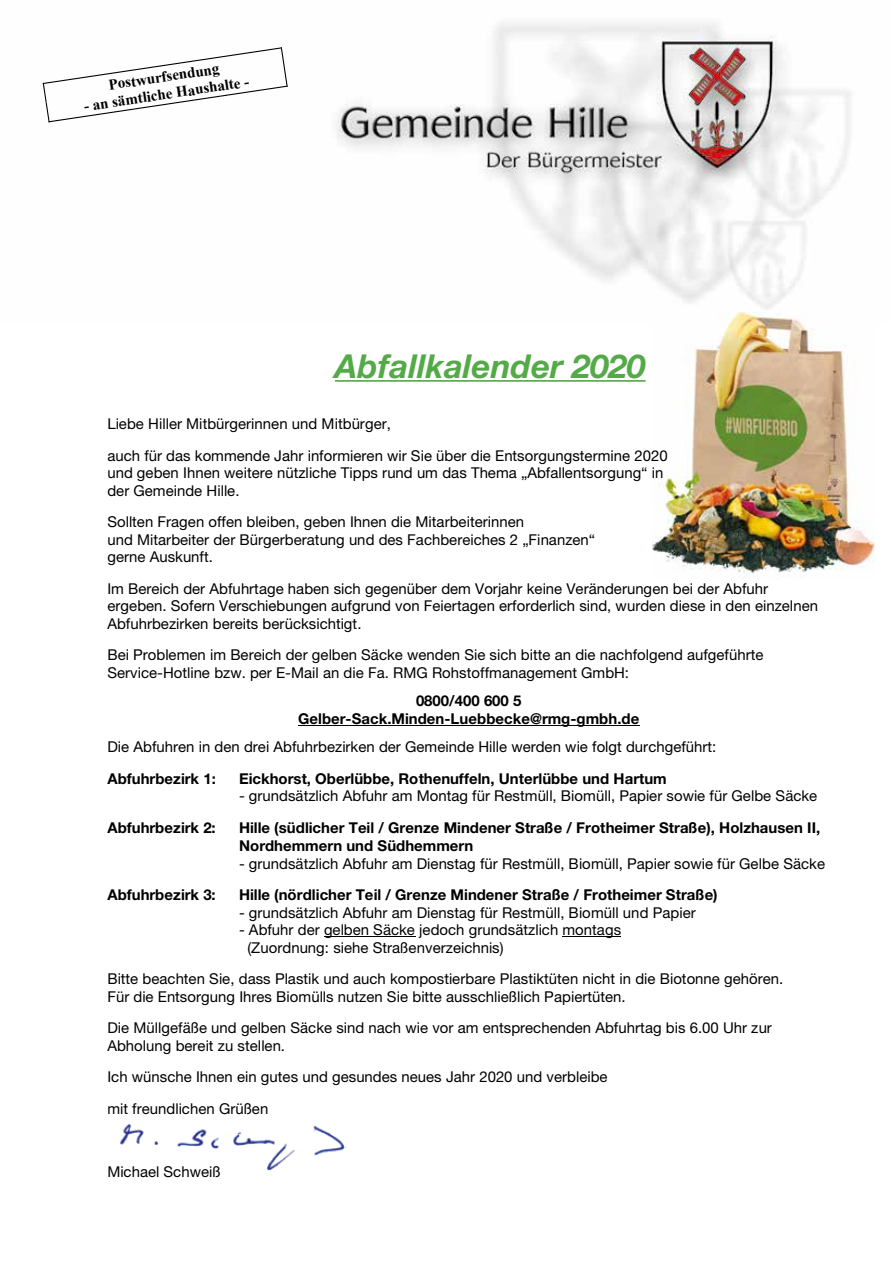
<style>
.page{position:relative;width:893px;height:1263px;background:#fff}
.page>*{position:absolute;margin:0;border:0;box-sizing:border-box;transform-origin:0 0}
.t1{font:italic 700 33px "Helvetica Neue LT Pro";color:#53aa47}
.t2{font:15px/17.4px "Helvetica Neue LT Pro";letter-spacing:.005em;color:#000}
.t3{font:700 15px/17.9px "Helvetica Neue LT Pro";letter-spacing:.005em;color:#000;text-align:center}
.t4{font:700 15px "Times New Roman";color:#000}
</style>
<div class="page">
<img style="left:42px;top:23px;width:809px;height:286px">
<img style="left:652px;top:312px;width:222px;height:262px">
<img style="left:120px;top:1124px;width:225px;height:46px">
<hr style="left:298px;top:725px;width:341px;height:1px;background:#000">
<hr style="left:324px;top:936px;width:91px;height:1px;background:#000">
<hr style="left:562px;top:936px;width:59px;height:1px;background:#000">
<svg style="left:43px;top:47px;width:245px;height:75px"></svg>
<hr style="left:335px;top:380px;width:311px;height:2px;background:#53aa47">
<p class="t4" style="left:107px;top:75px;width:113px;rotate:-9deg">Postwurfsendung</p>
<p class="t4" style="left:82px;top:97px;width:168px;rotate:-9deg">- an sämtliche Haushalte -</p>
<h1 class="t1" style="left:335px;top:345px;width:312px">Abfallkalender 2020</h1>
<p class="t2" style="left:107px;top:408px;width:562px;line-height:31.3px">Liebe Hiller Mitbürgerinnen und Mitbürger,<br>auch für das kommende Jahr informieren wir Sie über die Entsorgungstermine 2020</p>
<p class="t2" style="left:107px;top:464px;width:557px">und geben Ihnen weitere nützliche Tipps rund um das Thema „Abfallentsorgung“ in der Gemeinde Hille.</p>
<p class="t2" style="left:107px;top:513px;width:489px">Sollten Fragen offen bleiben, geben Ihnen die Mitarbeiterinnen<br>und Mitarbeiter der Bürgerberatung und des Fachbereiches 2 „Finanzen“ gerne Auskunft.</p>
<p class="t2" style="left:107px;top:579px;width:712px">Im Bereich der Abfuhrtage haben sich gegenüber dem Vorjahr keine Veränderungen bei der Abfuhr ergeben. Sofern Verschiebungen aufgrund von Feiertagen erforderlich sind, wurden diese in den einzelnen<br>Abfuhrbezirken bereits berücksichtigt.</p>
<p class="t2" style="left:107px;top:646px;width:657px">Bei Problemen im Bereich der gelben Säcke wenden Sie sich bitte an die nachfolgend aufgeführte<br>Service-Hotline bzw. per E-Mail an die Fa. RMG Rohstoffmanagement GmbH:</p>
<p class="t3" style="left:298px;top:691px;width:343px">0800/400 600 5<br>Gelber-Sack.Minden-Luebbecke@rmg-gmbh.de</p>
<p class="t2" style="left:107px;top:737px;width:610px">Die Abfuhren in den drei Abfuhrbezirken der Gemeinde Hille werden wie folgt durchgeführt:</p>
<p class="t3" style="left:107px;top:769px;width:110px">Abfuhrbezirk 1:</p>
<p class="t3" style="left:239px;top:769px;width:429px">Eickhorst, Oberlübbe, Rothenuffeln, Unterlübbe und Hartum</p>
<p class="t2" style="left:239px;top:787px;width:580px">- grundsätzlich Abfuhr am Montag für Restmüll, Biomüll, Papier sowie für Gelbe Säcke</p>
<p class="t3" style="left:107px;top:818px;width:110px">Abfuhrbezirk 2:</p>
<p class="t3" style="left:239px;top:818px;width:583px;text-align:left">Hille (südlicher Teil / Grenze Mindener Straße / Frotheimer Straße), Holzhausen II,<br>Nordhemmern und Südhemmern</p>
<p class="t2" style="left:239px;top:854px;width:587px">- grundsätzlich Abfuhr am Dienstag für Restmüll, Biomüll, Papier sowie für Gelbe Säcke</p>
<p class="t3" style="left:107px;top:886px;width:110px">Abfuhrbezirk 3:</p>
<p class="t3" style="left:239px;top:886px;width:480px">Hille (nördlicher Teil / Grenze Mindener Straße / Frotheimer Straße)</p>
<p class="t2" style="left:239px;top:903px;width:458px">- grundsätzlich Abfuhr am Dienstag für Restmüll, Biomüll und Papier</p>
<p class="t2" style="left:247px;top:921px;width:375px;text-indent:-8px">- Abfuhr der gelben Säcke jedoch grundsätzlich montags (Zuordnung: siehe Straßenverzeichnis)</p>
<p class="t2" style="left:107px;top:970px;width:677px">Bitte beachten Sie, dass Plastik und auch kompostierbare Plastiktüten nicht in die Biotonne gehören.<br>Für die Entsorgung Ihres Biomülls nutzen Sie bitte ausschließlich Papiertüten.</p>
<p class="t2" style="left:107px;top:1019px;width:666px">Die Müllgefäße und gelben Säcke sind nach wie vor am entsprechenden Abfuhrtag bis 6.00 Uhr zur<br>Abholung bereit zu stellen.</p>
<p class="t2" style="left:107px;top:1061px;width:502px;line-height:31.5px">Ich wünsche Ihnen ein gutes und gesundes neues Jahr 2020 und verbleibe mit freundlichen Grüßen</p>
<p class="t2" style="left:107px;top:1162px;width:115px">Michael Schweiß</p>
</div>
